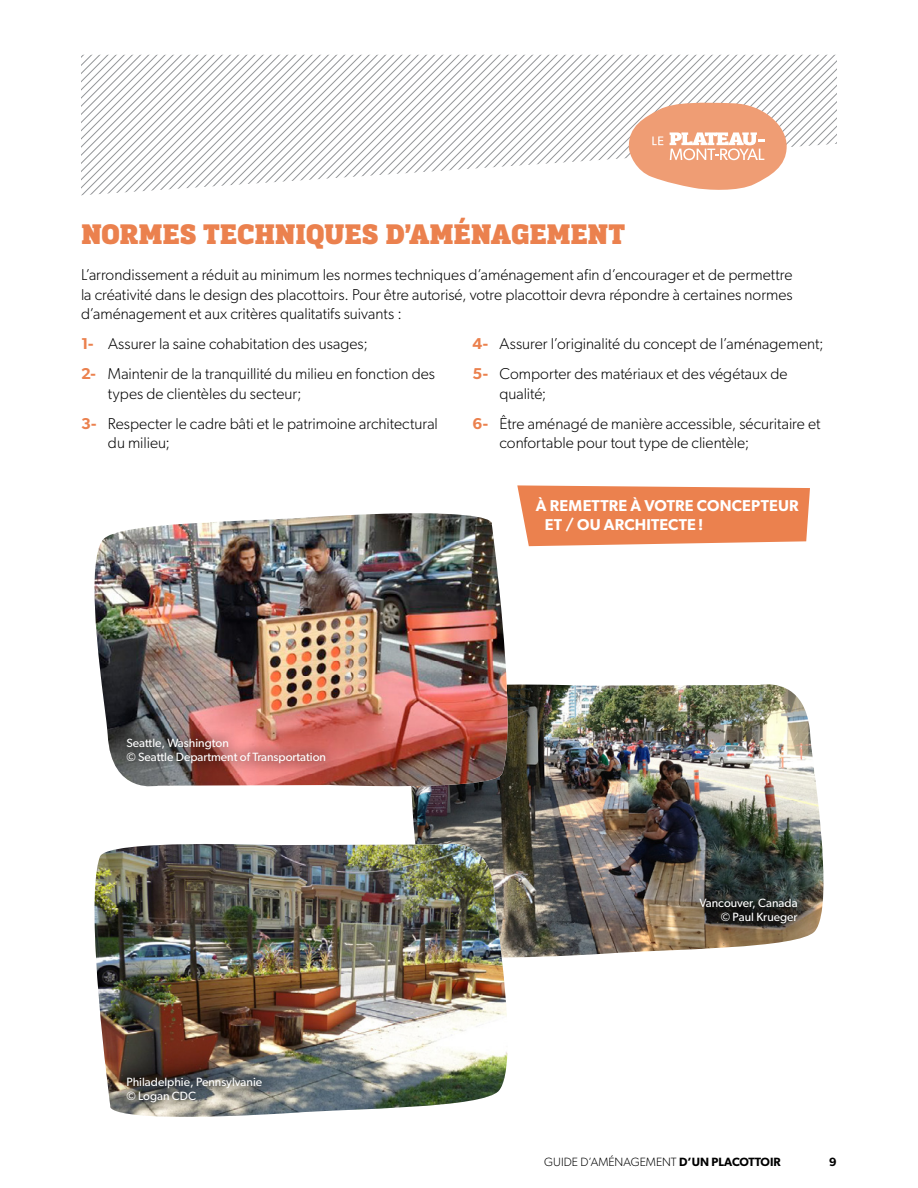
<style>
.page{position:relative;width:918px;height:1188px;background:#fff}
.page>*{position:absolute;margin:0;border:0;box-sizing:border-box;transform-origin:0 0}
.t1{font:900 28.8px "Kondolar";letter-spacing:-.015em;color:#eb814e}
.t2{font:300 15.75px/30px "Gibson";color:#000}
.t3{font:600 15.75px/19.5px "Gibson";letter-spacing:.01em;color:#fff}
.t4{font:12px/13.5px "Gibson";color:#fff}
.t5{font:300 12px "Gibson";color:#000}
.t6{font:600 12px "Gibson";color:#000}
.s1{font-weight:600;color:#eb814e}
.s2{font-weight:600}
</style>
<div class="page">
<svg style="left:81px;top:55px;width:756px;height:140px"></svg>
<svg style="left:628px;top:102px;width:159px;height:90px"></svg>
<svg style="left:517px;top:485px;width:293px;height:61px;background:#ec8b5d"></svg>
<img style="left:411px;top:684px;width:413px;height:274px">
<svg style="left:411px;top:505px;width:108px;height:291px"></svg>
<img style="left:94px;top:513px;width:414px;height:275px">
<svg style="left:688px;top:887px;width:121px;height:48px;background:#464137"></svg>
<svg style="left:411px;top:834px;width:109px;height:124px;background:#696456"></svg>
<img style="left:94px;top:842px;width:415px;height:275px">
<img style="left:114px;top:1066px;width:159px;height:48px">
<svg style="left:114px;top:727px;width:223px;height:47px;background:#a06360"></svg>
<h1 class="t1" style="left:81px;top:216px;width:350px">NORMES TECHNIQUES D’AMÉNA</h1>
<h1 class="t1" style="left:511px;top:216px;width:39px">GEMENT</h1>
<p class="t2" style="left:81px;top:265px;width:713px;line-height:19.5px;text-align:justify">L’arrondissement a réduit au minimum les normes techniques d’aménagement afin d’encourager et de permettre la créativité dans le design des placottoirs. Pour être autorisé, votre placottoir devra répondre à certaines normes d’aménagement et aux critères qualitatifs suivants :</p>
<p class="t2" style="left:81px;top:328px;width:356px"><span class="s1">1-</span> Assurer la saine cohabitation des usages;<br><span class="s1">2-</span> Maintenir de la tranquillité du milieu en fonction des</p>
<p class="t2" style="left:81px;top:378px;width:358px;text-indent:27px">types de clientèles du secteur;<br><span class="s1">3-</span> Respecter le cadre bâti et le patrimoine architectural</p>
<p class="t2" style="left:108px;top:427px;width:63px">du milieu;</p>
<p class="t2" style="left:472px;top:328px;width:353px"><span class="s1">4-</span> Assurer l’originalité du concept de l’aménagement;<br><span class="s1">5-</span> Comporter des matériaux et des végétaux de</p>
<p class="t2" style="left:472px;top:378px;width:349px;text-indent:27px">qualité;<br><span class="s1">6-</span> Être aménagé de manière accessible, sécuritaire et</p>
<p class="t2" style="left:500px;top:427px;width:251px">confortable pour tout type de clientèle;</p>
<p class="t4" style="left:126px;top:736px;width:201px">Seattle, Washington<br>© Seattle Department of Transportation</p>
<p class="t4" style="left:126px;top:1075px;width:137px">Philadelphie, Pennsylvanie © Logan CDC</p>
<p class="t3" style="left:545px;top:495px;width:255px;text-indent:-9px">À REMETTRE À VOTRE CONCEPTEUR<br>ET / OU ARCHITECTE!</p>
<p class="t4" style="left:699px;top:896px;width:100px;text-align:right">Vancouver, Canada © Paul Krueger</p>
<p class="t5" style="left:544px;top:1154px;width:238px">Guide d’aménag ement <span class="s2">D’UN PLACOTTOIR</span></p>
<p class="t6" style="left:829px;top:1154px;width:9px">9</p>
</div>
